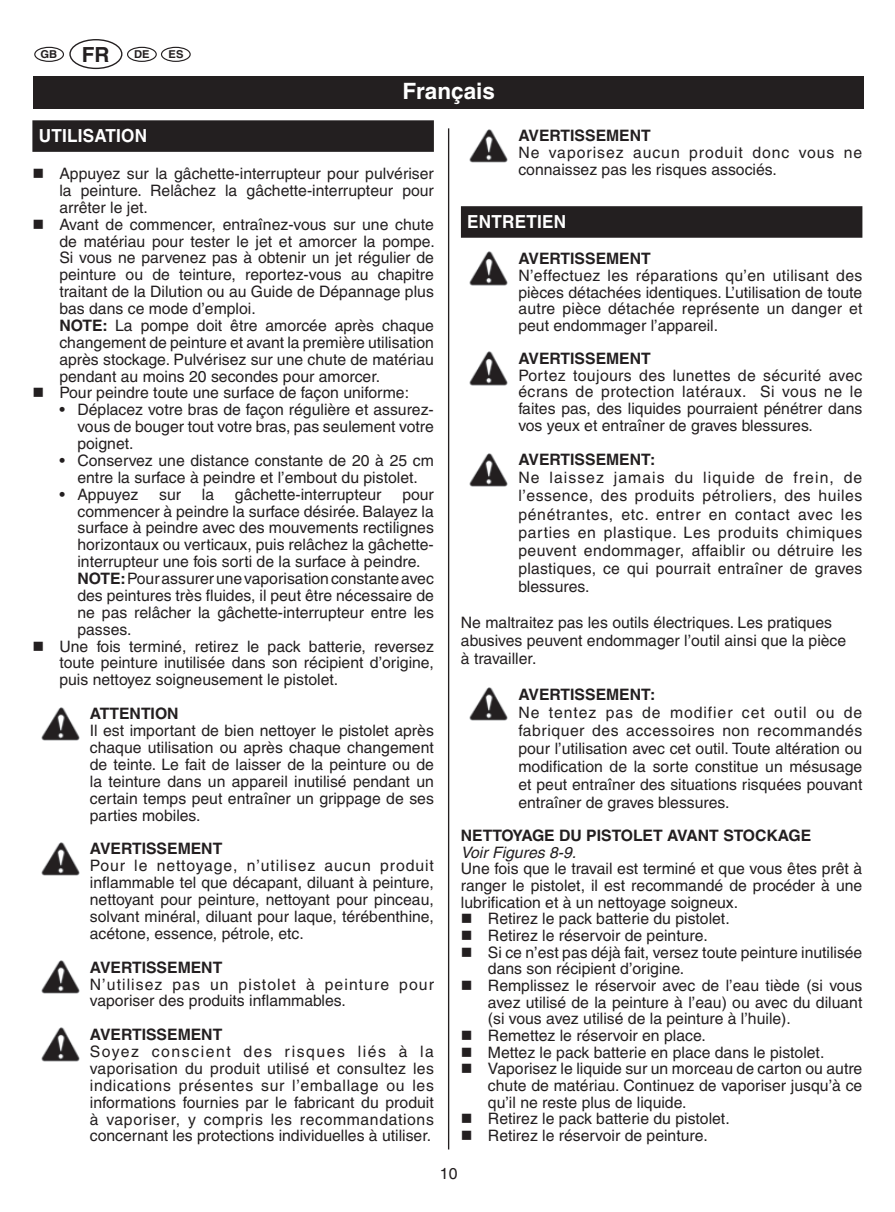
<style>
.page{position:relative;width:895px;height:1212px;background:#fff}
.page>*{position:absolute;margin:0;border:0;box-sizing:border-box;transform-origin:0 0}
.t1{font:700 22.5px "Helvetica";color:#fff}
.t2{font:700 18px "Helvetica";letter-spacing:.015em;color:#fff;scale:.95 1}
.t3{font:15.75px/16.9px "Helvetica";color:#231f20;text-align:justify}
.t4{font:700 15.75px "Helvetica";color:#231f20}
.t5{font:15.75px/16.9px "Helvetica";letter-spacing:.025em;color:#231f20}
.t6{font:italic 15.75px "Helvetica";color:#231f20}
.t7{font:700 10.8px "Helvetica";color:#231f20}
.s1{font-size:20.93px}
.s2{font-weight:700}
</style>
<div class="page">
<hr style="left:447px;top:128px;width:2px;height:1021px;background:#231f20">
<div style="left:34px;top:76px;width:829px;height:33px;background:#231f20"></div>
<div style="left:69px;top:39px;width:53px;height:30px;border:1px solid #231f20;border-radius:50%"></div>
<div style="left:34px;top:47px;width:30px;height:15px;border:1px solid #231f20;border-radius:50%"></div>
<div style="left:127px;top:47px;width:30px;height:15px;border:1px solid #231f20;border-radius:50%"></div>
<div style="left:161px;top:47px;width:30px;height:15px;border:1px solid #231f20;border-radius:50%"></div>
<div style="left:32px;top:120px;width:401px;height:32px;background:#231f20"></div>
<img style="left:41px;top:707px;width:38px;height:34px">
<img style="left:41px;top:842px;width:38px;height:34px">
<img style="left:41px;top:960px;width:38px;height:34px">
<img style="left:41px;top:1027px;width:38px;height:34px">
<div style="left:460px;top:206px;width:402px;height:32px;background:#231f20"></div>
<img style="left:469px;top:129px;width:38px;height:34px">
<img style="left:469px;top:251px;width:38px;height:35px">
<img style="left:469px;top:351px;width:38px;height:35px">
<img style="left:469px;top:453px;width:38px;height:34px">
<img style="left:469px;top:687px;width:38px;height:34px">
<p class="t7" style="left:41px;top:51px;width:110px">GB <span class="s1">FR</span> DE</p>
<p class="t7" style="left:168px;top:51px;width:16px">ES</p>
<h1 class="t1" style="left:402px;top:83px;width:94px">Français</h1>
<p class="t2" style="left:39px;top:129px;width:115px">UTILISATION</p>
<p class="t3" style="left:59px;top:166px;width:376px;text-align:left">Appuyez sur la gâchette-interrupteur pour pulvériser la peinture. Relâchez la gâchette-interrupteur pour arrêter le jet.<br>Avant de commencer, entraînez-vous sur une chute de matériau pour tester le jet et amorcer la pompe.<br>Si vous ne parvenez pas à obtenir un jet régulier de peinture ou de teinture, reportez-vous au chapitre traitant de la Dilution ou au Guide de Dépannage plus bas dans ce mode d’emploi.<br><span class="s2">NOTE:</span> La pompe doit être amorcée après chaque changement de peinture et avant la première utilisation après stockage. Pulvérisez sur une chute de matériau pendant au moins 20 secondes pour amorcer.<br>Pour peindre toute une surface de façon uniforme:</p>
<p class="t3" style="left:77px;top:403px;width:358px;text-indent:-18px">• Déplacez votre bras de façon régulière et assurez&shy;vous de bouger tout votre bras, pas seulement votre poignet.</p>
<p class="t3" style="left:59px;top:453px;width:376px;text-align:center">• Conservez une distance constante de 20 à 25 cm entre la surface à peindre et l’embout du pistolet.</p>
<p class="t3" style="left:59px;top:487px;width:80px">• Appuyez</p>
<p class="t3" style="left:159px;top:487px;width:23px">sur</p>
<p class="t3" style="left:202px;top:487px;width:14px">la</p>
<p class="t3" style="left:235px;top:487px;width:148px">gâchette-interrupteur</p>
<p class="t3" style="left:402px;top:487px;width:33px">pour</p>
<p class="t3" style="left:77px;top:504px;width:358px">commencer à peindre la surface désirée. Balayez la</p>
<p class="t3" style="left:77px;top:521px;width:358px">surface à peindre avec des mouvements rectilignes</p>
<p class="t3" style="left:77px;top:538px;width:358px">horizontaux ou verticaux, puis relâchez la gâchette-</p>
<p class="t3" style="left:77px;top:554px;width:344px">interrupteur une fois sorti de la surface à peindre.</p>
<p class="t3" style="left:77px;top:571px;width:358px"><span class="s2">NOTE:</span> Pour assurer une vaporisation constante avec</p>
<p class="t3" style="left:77px;top:588px;width:358px">des peintures très fluides, il peut être nécessaire de</p>
<p class="t3" style="left:77px;top:605px;width:358px">ne pas relâcher la gâchette-interrupteur entre les</p>
<p class="t3" style="left:77px;top:622px;width:56px">passes.</p>
<p class="t3" style="left:59px;top:639px;width:376px">Une fois terminé, retirez le pack batterie, reversez</p>
<p class="t3" style="left:59px;top:656px;width:376px">toute peinture inutilisée dans son récipient d’origine,</p>
<p class="t3" style="left:59px;top:672px;width:280px">puis nettoyez soigneusement le pistolet.</p>
<p class="t4" style="left:90px;top:708px;width:90px">ATTENTION</p>
<p class="t3" style="left:90px;top:723px;width:345px">Il est important de bien nettoyer le pistolet après chaque utilisation ou après chaque changement de teinte. Le fait de laisser de la peinture ou de la teinture dans un appareil inutilisé pendant un certain temps peut entraîner un grippage de ses parties mobiles.</p>
<p class="t4" style="left:90px;top:843px;width:134px">AVERTISSEMENT</p>
<p class="t3" style="left:90px;top:858px;width:345px">Pour le nettoyage, n’utilisez aucun produit inflammable tel que décapant, diluant à peinture, nettoyant pour peinture, nettoyant pour pinceau, solvant minéral, diluant pour laque, térébenthine, acétone, essence, pétrole, etc.</p>
<p class="t4" style="left:90px;top:961px;width:134px">AVERTISSEMENT</p>
<p class="t3" style="left:90px;top:976px;width:345px">N’utilisez pas un pistolet à peinture pour vaporiser des produits inflammables.</p>
<p class="t4" style="left:90px;top:1028px;width:134px">AVERTISSEMENT</p>
<p class="t3" style="left:90px;top:1044px;width:345px">Soyez conscient des risques liés à la vaporisation du produit utilisé et consultez les indications présentes sur l’emballage ou les informations fournies par le fabricant du produit à vaporiser, y compris les recommandations concernant les protections individuelles à utiliser.</p>
<p class="t4" style="left:518px;top:130px;width:134px">AVERTISSEMENT</p>
<p class="t5" style="left:518px;top:146px;width:345px">Ne vaporisez aucun produit donc vous ne connaissez pas les risques associés.</p>
<p class="t2" style="left:467px;top:215px;width:106px">ENTRETIEN</p>
<p class="t4" style="left:518px;top:253px;width:134px">AVERTISSEMENT</p>
<p class="t3" style="left:518px;top:268px;width:345px">N’effectuez les réparations qu’en utilisant des pièces détachées identiques. L’utilisation de toute autre pièce détachée représente un danger et peut endommager l’appareil.</p>
<p class="t4" style="left:518px;top:353px;width:134px">AVERTISSEMENT</p>
<p class="t3" style="left:518px;top:368px;width:345px">Portez toujours des lunettes de sécurité avec écrans de protection latéraux. Si vous ne le faites pas, des liquides pourraient pénétrer dans vos yeux et entraîner de graves blessures.</p>
<p class="t4" style="left:518px;top:454px;width:138px">AVERTISSEMENT:</p>
<p class="t3" style="left:518px;top:470px;width:345px;line-height:18px">Ne laissez jamais du liquide de frein, de l’essence, des produits pétroliers, des huiles pénétrantes, etc. entrer en contact avec les parties en plastique. Les produits chimiques peuvent endommager, affaiblir ou détruire les plastiques, ce qui pourrait entraîner de graves blessures.</p>
<p class="t3" style="left:460px;top:614px;width:386px;line-height:18px;text-align:left">Ne maltraitez pas les outils électriques. Les pratiques abusives peuvent endommager l’outil ainsi que la pièce à travailler.</p>
<p class="t4" style="left:518px;top:688px;width:138px">AVERTISSEMENT:</p>
<p class="t3" style="left:518px;top:704px;width:345px;line-height:18px">Ne tentez pas de modifier cet outil ou de fabriquer des accessoires non recommandés pour l’utilisation avec cet outil. Toute altération ou modification de la sorte constitue un mésusage et peut entraîner des situations risquées pouvant entraîner de graves blessures.</p>
<p class="t4" style="left:460px;top:829px;width:351px">NETTOYAGE DU PISTOLET AVANT STOCKAGE</p>
<p class="t6" style="left:460px;top:846px;width:117px">Voir Figures 8-9.</p>
<p class="t3" style="left:460px;top:861px;width:403px">Une fois que le travail est terminé et que vous êtes prêt à</p>
<p class="t3" style="left:460px;top:878px;width:403px">ranger le pistolet, il est recommandé de procéder à une</p>
<p class="t3" style="left:460px;top:895px;width:278px">lubrification et à un nettoyage soigneux.</p>
<p class="t3" style="left:487px;top:911px;width:243px">Retirez le pack batterie du pistolet.</p>
<p class="t3" style="left:487px;top:928px;width:221px">Retirez le réservoir de peinture.</p>
<p class="t3" style="left:487px;top:945px;width:376px">Si ce n’est pas déjà fait, versez toute peinture inutilisée</p>
<p class="t3" style="left:487px;top:961px;width:198px">dans son récipient d’origine.</p>
<p class="t3" style="left:487px;top:978px;width:376px">Remplissez le réservoir avec de l’eau tiède (si vous</p>
<p class="t3" style="left:487px;top:994px;width:376px">avez utilisé de la peinture à l’eau) ou avec du diluant</p>
<p class="t3" style="left:487px;top:1011px;width:304px">(si vous avez utilisé de la peinture à l’huile).</p>
<p class="t3" style="left:487px;top:1028px;width:219px">Remettez le réservoir en place.</p>
<p class="t3" style="left:487px;top:1044px;width:338px">Mettez le pack batterie en place dans le pistolet.</p>
<p class="t3" style="left:487px;top:1061px;width:376px">Vaporisez le liquide sur un morceau de carton ou autre</p>
<p class="t3" style="left:487px;top:1078px;width:376px">chute de matériau. Continuez de vaporiser jusqu’à ce</p>
<p class="t3" style="left:487px;top:1094px;width:200px">qu’il ne reste plus de liquide.</p>
<p class="t3" style="left:487px;top:1111px;width:243px">Retirez le pack batterie du pistolet.</p>
<p class="t3" style="left:487px;top:1128px;width:221px">Retirez le réservoir de peinture.</p>
<p class="t3" style="left:439px;top:1166px;width:19px">10</p>
</div>
